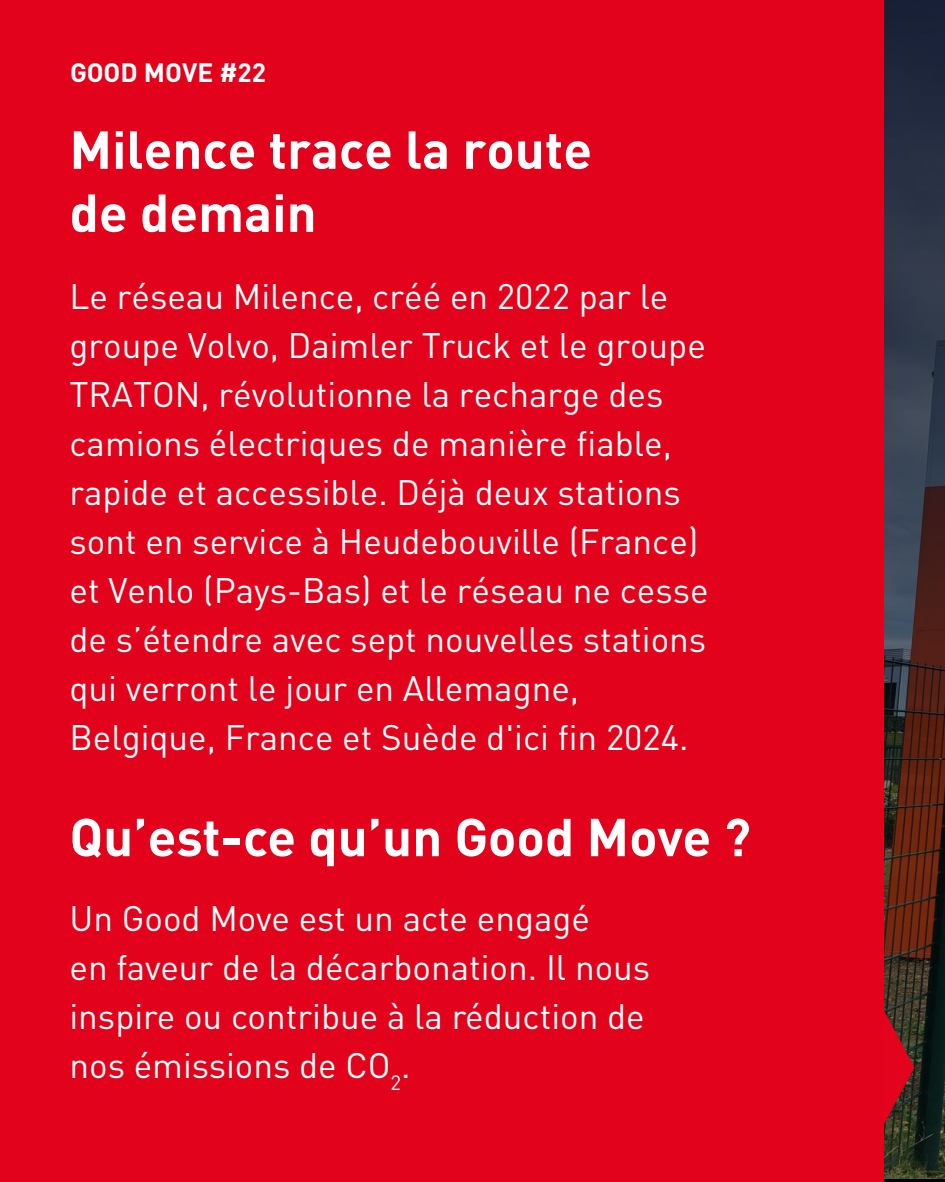
<style>
.page{position:relative;width:945px;height:1182px;background:#fff}
.page>*{position:absolute;margin:0;border:0;box-sizing:border-box;transform-origin:0 0}
.t1{font:700 52.5px/63px "DIN Pro";color:#fff}
.t2{font:35px/49px "DIN Pro";color:#fff}
.t3{font:35px/49px "DIN Pro";color:#fff}
.t4{font:700 26.25px "DIN Pro";color:#fff}
</style>
<div class="page">
<svg style="left:884px;top:0;width:61px;height:1181px"></svg>
<svg style="left:884px;top:1009px;width:30px;height:115px"></svg>
<div style="left:0;top:0;width:884px;height:1181px;background:#e3021b"></div>
<p class="t4" style="left:70px;top:55px;width:197px">GOOD MOVE #22</p>
<h1 class="t1" style="left:69px;top:112px;width:524px">Milence trace la route de demain</h1>
<p class="t2" style="left:69px;top:268px;width:641px">Le réseau Milence, créé en 2022 par le groupe Volvo, Daimler Truck et le groupe TRATON, révolutionne la recharge des camions électriques de manière fiable, rapide et accessible. Déjà deux stations sont en service à Heudebouville (France) et Venlo (Pays-Bas) et le réseau ne cesse de s’étendre avec sept nouvelles stations qui verront le jour en Allemagne, Belgique, France et Suède d'ici fin 2024.</p>
<h1 class="t1" style="left:69px;top:803px;width:683px">Qu’est-ce qu’un Good Move ?</h1>
<p class="t3" style="left:69px;top:892px;width:582px">Un Good Move est un acte engagé<br>en faveur de la décarbonation. Il nous inspire ou contribue à la réduction de nos émissions de CO<sub>2</sub>.</p>
</div>
